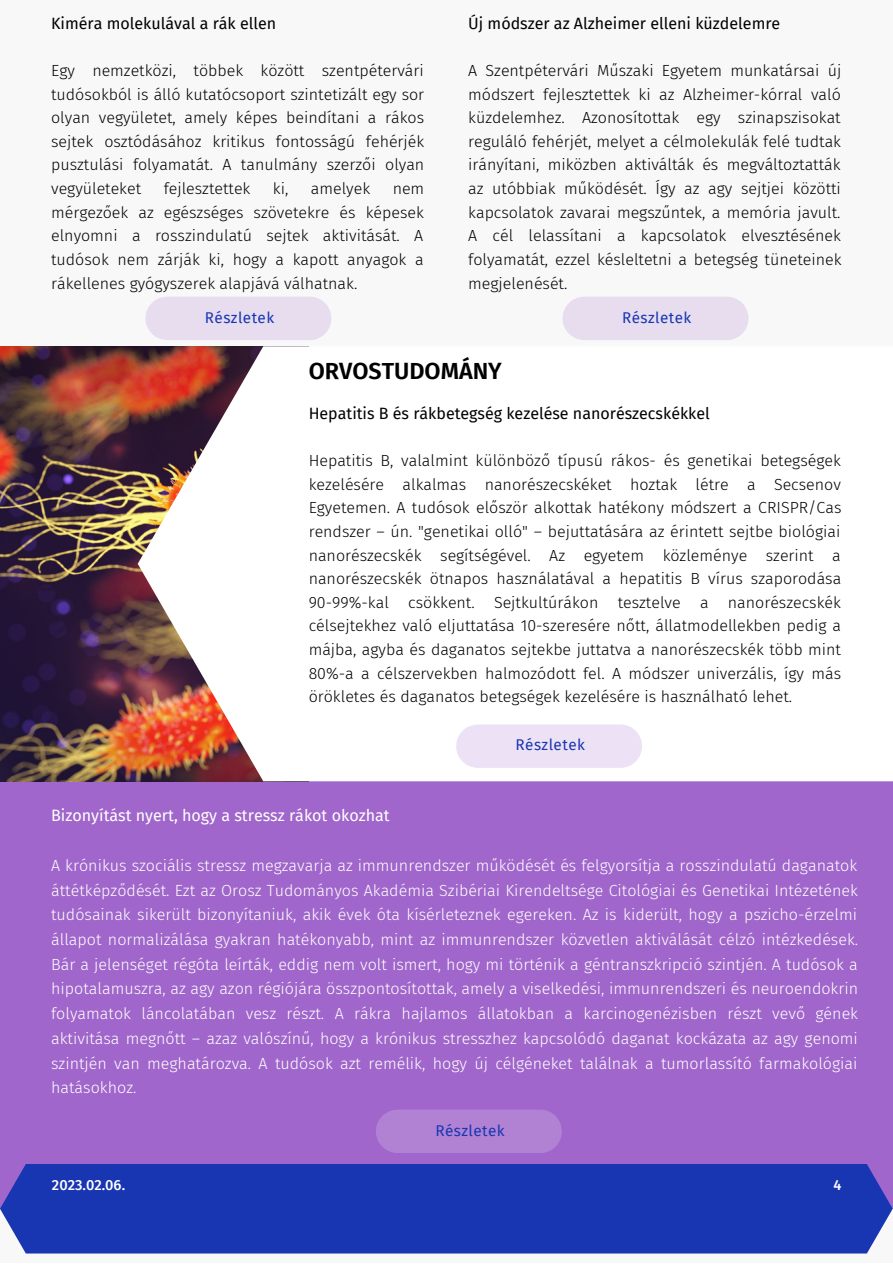
<style>
.page{position:relative;width:893px;height:1264px;background:#fff}
.page>*{position:absolute;margin:0;border:0;box-sizing:border-box;transform-origin:0 0}
.t1{font:600 23.25px "Fira Sans";color:#000}
.t2{font:300 16.05px/23.5px "Fira Sans";color:#000;text-align:justify}
.t3{font:300 16.05px/24.8px "Fira Sans";color:#fff;text-align:justify}
.t4{font:16.05px "Fira Sans";color:#000}
.t5{font:16.05px "Fira Sans";color:#fff}
.t6{font:15.3px "Fira Sans";letter-spacing:.03em;color:#1836b2}
.t7{font:500 14.55px "Fira Sans";color:#fff}
</style>
<div class="page">
<div style="left:0;top:0;width:892px;height:1262px;background:#f8f8f8"></div>
<div style="left:0;top:781px;width:892px;height:427px;background:#a066cb"></div>
<img style="left:0;top:346px;width:138px;height:435px">
<div style="left:0;top:1164px;width:892px;height:89px;background:#1836b2"></div>
<img style="left:138px;top:346px;width:171px;height:435px">
<div style="left:145px;top:297px;width:186px;height:43px;background:#e7ddef;border-radius:21px"></div>
<div style="left:456px;top:724px;width:186px;height:44px;background:#ede2f5;border-radius:21px"></div>
<div style="left:376px;top:1109px;width:186px;height:44px;background:#b182d4;border-radius:21px"></div>
<div style="left:562px;top:297px;width:186px;height:43px;background:#e7ddef;border-radius:21px"></div>
<p class="t4" style="left:468px;top:14px;width:313px">Új módszer az Alzheimer elleni küzdelemre</p>
<p class="t2" style="left:468px;top:59px;width:374px">A Szentpétervári Műszaki Egyetem munkatársai új módszert fejlesztettek ki az Alzheimer-kórral való küzdelemhez. Azonosítottak egy szinapszisokat reguláló fehérjét, melyet a célmolekulák felé tudtak irányítani, miközben aktiválták és megváltoztatták az utóbbiak működését. Így az agy sejtjei közötti kapcsolatok zavarai megszűntek, a memória javult.<br>A cél lelassítani a kapcsolatok elvesztésének folyamatát, ezzel késleltetni a betegség tüneteinek megjelenését.</p>
<p class="t6" style="left:622px;top:308px;width:71px">Részletek</p>
<h1 class="t1" style="left:309px;top:357px;width:195px">ORVOSTUDOMÁNY</h1>
<p class="t4" style="left:51px;top:14px;width:227px">Kiméra molekulával a rák ellen</p>
<p class="t2" style="left:51px;top:59px;width:374px">Egy nemzetközi, többek között szentpétervári tudósokból is álló kutatócsoport szintetizált egy sor olyan vegyületet, amely képes beindítani a rákos sejtek osztódásához kritikus fontosságú fehérjék pusztulási folyamatát. A tanulmány szerzői olyan vegyületeket</p>
<p class="t2" style="left:164px;top:177px;width:88px">fejlesztettek</p>
<p class="t2" style="left:273px;top:177px;width:17px">ki,</p>
<p class="t2" style="left:311px;top:177px;width:61px">amelyek</p>
<p class="t2" style="left:51px;top:177px;width:374px;text-indent:341px">nem mérgezőek az egészséges szövetekre és képesek elnyomni a rosszindulatú sejtek aktivitását. A tudósok nem zárják ki, hogy a kapott anyagok a rákellenes gyógyszerek alapjává válhatnak.</p>
<p class="t6" style="left:205px;top:308px;width:71px">Részletek</p>
<p class="t4" style="left:309px;top:404px;width:402px">Hepatitis B és rákbetegség kezelése nanorészecskékkel</p>
<p class="t2" style="left:309px;top:449px;width:534px">Hepatitis B, valalmint különböző típusú rákos- és genetikai betegségek kezelésére alkalmas nanorészecskéket hoztak létre a Secsenov Egyetemen. A tudósok először alkottak hatékony módszert a CRISPR/Cas rendszer – ún. "genetikai olló" – bejuttatására az érintett sejtbe biológiai nanorészecskék segítségével. Az egyetem közleménye szerint a nanorészecskék ötnapos használatával a hepatitis B vírus szaporodása 90-99%-kal csökkent. Sejtkultúrákon tesztelve a nanorészecskék célsejtekhez való eljuttatása 10-szeresére nőtt, állatmodellekben pedig a májba, agyba és daganatos sejtekbe juttatva a nanorészecskék több mint 80%-a a célszervekben halmozódott fel. A módszer univerzális, így más örökletes és daganatos betegségek kezelésére is használható lehet.</p>
<p class="t6" style="left:515px;top:736px;width:71px">Részletek</p>
<p class="t5" style="left:51px;top:806px;width:340px">Bizonyítást nyert, hogy a stressz rákot okozhat</p>
<p class="t3" style="left:51px;top:853px;width:808px">A krónikus szociális stressz megzavarja az immunrendszer működését és felgyorsítja a rosszindulatú daganatok áttétképződését. Ezt az Orosz Tudományos Akadémia Szibériai Kirendeltsége Citológiai és Genetikai Intézetének tudósainak sikerült bizonyítaniuk, akik évek óta kísérleteznek egereken. Az is kiderült, hogy a pszicho-érzelmi állapot normalizálása gyakran hatékonyabb, mint az immunrendszer közvetlen aktiválását célzó intézkedések.<br>Bár a jelenséget régóta leírták, eddig nem volt ismert, hogy mi történik a géntranszkripció szintjén. A tudósok a hipotalamuszra, az agy azon régiójára összpontosítottak, amely a viselkedési, immunrendszeri és neuroendokrin folyamatok láncolatában vesz részt. A rákra hajlamos állatokban a karcinogenézisben részt vevő gének aktivitása megnőtt – azaz valószínű, hogy a krónikus stresszhez kapcsolódó daganat kockázata az agy genomi szintjén van meghatározva. A tudósok azt remélik, hogy új célgéneket találnak a tumorlassító farmakológiai hatásokhoz.</p>
<p class="t6" style="left:435px;top:1121px;width:71px">Részletek</p>
<p class="t7" style="left:52px;top:1176px;width:75px">2023.02.06.</p>
<p class="t7" style="left:833px;top:1176px;width:10px">4</p>
</div>
